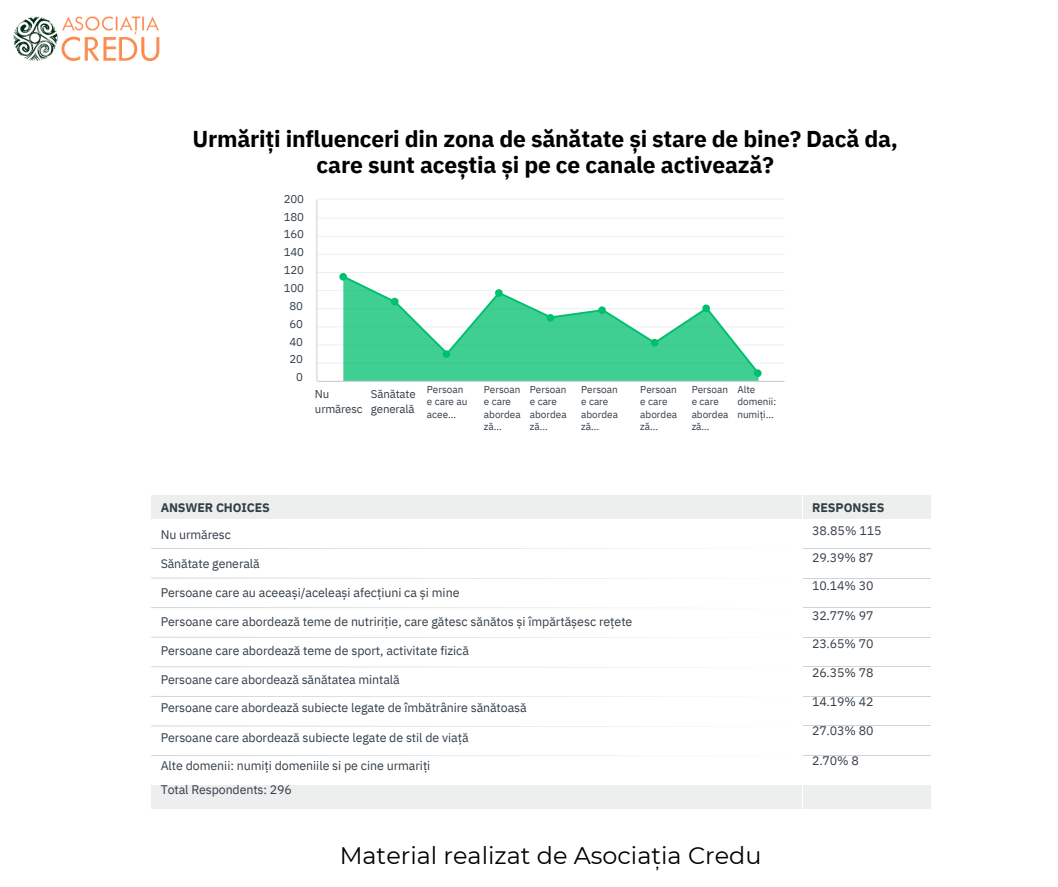
<style>
.page{position:relative;width:1058px;height:887px;background:#fff}
.page>*{position:absolute;margin:0;border:0;box-sizing:border-box;transform-origin:0 0}
.t1{font:23.85px "Montserrat";color:#000}
.t2{font:700 22.95px/25.8px "IBM Plex Sans";letter-spacing:-.01em;color:#000;text-align:center}
.t3{font:12.45px/24.2px "IBM Plex Sans";letter-spacing:-.005em;color:#333e48}
.t4{font:700 12.45px/27.3px "IBM Plex Sans";letter-spacing:-.01em;color:#333e48}
.t5{font:11.4px/17.9px "IBM Plex Sans";letter-spacing:-.015em;color:#333e48}
.t6{font:9.9px/12.5px "IBM Plex Sans";color:#333e48}
.s1{font-weight:400}
</style>
<div class="page">
<img style="left:13px;top:16px;width:147px;height:45px">
<div style="left:151px;top:495px;width:650px;height:24px;background:#edeeee"></div>
<div style="left:801px;top:495px;width:129px;height:24px;background:#edeeee"></div>
<div style="left:801px;top:784px;width:129px;height:24px;background:#edeeee"></div>
<hr style="left:801px;top:755px;width:129px;height:1px;background:#d0d2d3">
<svg style="left:151px;top:755px;width:651px;height:53px"></svg>
<hr style="left:801px;top:725px;width:1px;height:31px;background:#fff">
<hr style="left:801px;top:725px;width:129px;height:1px;background:#d0d2d3">
<svg style="left:151px;top:725px;width:190px;height:1px"></svg>
<hr style="left:801px;top:696px;width:1px;height:30px;background:#fff">
<hr style="left:801px;top:696px;width:129px;height:1px;background:#d0d2d3">
<svg style="left:151px;top:696px;width:651px;height:1px"></svg>
<hr style="left:801px;top:666px;width:129px;height:1px;background:#d0d2d3">
<svg style="left:151px;top:666px;width:325px;height:1px"></svg>
<hr style="left:801px;top:636px;width:1px;height:31px;background:#fff">
<hr style="left:801px;top:636px;width:129px;height:1px;background:#d0d2d3">
<svg style="left:151px;top:636px;width:49px;height:1px"></svg>
<hr style="left:801px;top:607px;width:1px;height:30px;background:#fff">
<hr style="left:801px;top:607px;width:129px;height:1px;background:#d0d2d3">
<svg style="left:151px;top:607px;width:449px;height:1px"></svg>
<hr style="left:801px;top:577px;width:1px;height:31px;background:#fff">
<hr style="left:801px;top:577px;width:129px;height:1px;background:#d0d2d3">
<svg style="left:151px;top:577px;width:175px;height:1px"></svg>
<hr style="left:801px;top:548px;width:1px;height:30px;background:#fff">
<hr style="left:801px;top:548px;width:129px;height:1px;background:#d0d2d3">
<svg style="left:151px;top:548px;width:507px;height:1px"></svg>
<hr style="left:801px;top:519px;width:1px;height:30px;background:#fff">
<hr style="left:317px;top:363px;width:467px;height:1px;background:#edeeee">
<hr style="left:317px;top:344px;width:467px;height:1px;background:#edeeee">
<hr style="left:317px;top:326px;width:467px;height:1px;background:#edeeee">
<hr style="left:317px;top:308px;width:467px;height:1px;background:#edeeee">
<hr style="left:317px;top:290px;width:467px;height:1px;background:#edeeee">
<hr style="left:317px;top:272px;width:467px;height:1px;background:#edeeee">
<hr style="left:317px;top:254px;width:467px;height:1px;background:#edeeee">
<hr style="left:317px;top:236px;width:467px;height:1px;background:#edeeee">
<hr style="left:317px;top:217px;width:467px;height:1px;background:#edeeee">
<hr style="left:317px;top:198px;width:467px;height:1px;background:#edeeee">
<hr style="left:317px;top:381px;width:467px;height:1px;background:#ccc">
<hr style="left:316px;top:199px;width:1px;height:182px;background:#ccc">
<svg style="left:343px;top:376px;width:415px;height:5px;background:#45cf95"></svg>
<svg style="left:341px;top:277px;width:415px;height:99px"></svg>
<svg style="left:339px;top:273px;width:8px;height:7px"></svg>
<svg style="left:391px;top:298px;width:7px;height:7px"></svg>
<svg style="left:442px;top:350px;width:8px;height:8px"></svg>
<svg style="left:495px;top:289px;width:7px;height:8px"></svg>
<svg style="left:546px;top:314px;width:8px;height:7px"></svg>
<svg style="left:598px;top:306px;width:8px;height:8px"></svg>
<svg style="left:650px;top:339px;width:8px;height:7px"></svg>
<svg style="left:702px;top:304px;width:8px;height:8px"></svg>
<svg style="left:754px;top:369px;width:7px;height:8px"></svg>
<h4 class="t2" style="left:192px;top:126px;width:707px">Urmăriți influenceri din zona de sănătate și stare de bine? Dacă da, care sunt aceștia și pe ce canale activează?</h4>
<h4 class="t5" style="left:284px;top:189px;width:22px;text-align:right">200<br>180<br>160<br>140<br>120<br>100<br>80<br>60<br>40<br>20<br>0</h4>
<h4 class="t5" style="left:315px;top:386px;width:49px;line-height:14.7px">Nu urmăresc</h4>
<p class="t5" style="left:371px;top:386px;width:46px;line-height:14.7px">Sănătate generală</p>
<p class="t6" style="left:427px;top:383px;width:42px">Persoan e care au acee...</p>
<p class="t6" style="left:484px;top:383px;width:38px">Persoan e care abordea ză...</p>
<p class="t6" style="left:530px;top:383px;width:38px">Persoan e care abordea ză...</p>
<p class="t6" style="left:581px;top:383px;width:38px">Persoan e care abordea ză...</p>
<p class="t6" style="left:640px;top:383px;width:38px">Persoan e care abordea ză...</p>
<p class="t6" style="left:691px;top:383px;width:38px">Persoan e care abordea ză...</p>
<h4 class="t6" style="left:737px;top:383px;width:40px">Alte domenii: numiți...</h4>
<p class="t4" style="left:161px;top:493px;width:111px">ANSWER CHOICES<br><span class="s1">Nu urmăresc</span></p>
<p class="t3" style="left:161px;top:551px;width:101px">Sănătate generală</p>
<p class="t3" style="left:161px;top:580px;width:300px">Persoane care au aceeași/aceleași afecțiuni ca și mine</p>
<p class="t3" style="left:161px;top:609px;width:473px">Persoane care abordează teme de nutririție, care gătesc sănătos și împărtășesc rețete</p>
<p class="t3" style="left:161px;top:637px;width:310px">Persoane care abordează teme de sport, activitate fizică</p>
<p class="t3" style="left:161px;top:667px;width:241px">Persoane care abordează sănătatea mintală</p>
<p class="t3" style="left:161px;top:695px;width:367px">Persoane care abordează subiecte legate de îmbătrânire sănătoasă</p>
<p class="t3" style="left:161px;top:724px;width:309px">Persoane care abordează subiecte legate de stil de viață</p>
<p class="t3" style="left:161px;top:753px;width:271px">Alte domenii: numiți domeniile si pe cine urmariți<br>Total Respondents: 296</p>
<h3 class="t1" style="left:340px;top:841px;width:423px">Material realizat de Asociația Credu</h3>
<h1 class="t4" style="left:812px;top:495px;width:74px;line-height:23.1px">RESPONSES<br><span class="s1">38.85% 115</span></h1>
<h1 class="t3" style="left:812px;top:545px;width:63px">29.39% 87</h1>
<h1 class="t3" style="left:812px;top:573px;width:63px">10.14% 30</h1>
<h1 class="t3" style="left:812px;top:603px;width:63px">32.77% 97</h1>
<h1 class="t3" style="left:812px;top:631px;width:63px">23.65% 70</h1>
<h1 class="t3" style="left:812px;top:660px;width:63px">26.35% 78</h1>
<h1 class="t3" style="left:812px;top:689px;width:63px">14.19% 42</h1>
<h1 class="t3" style="left:812px;top:718px;width:63px">27.03% 80</h1>
<h1 class="t3" style="left:812px;top:747px;width:48px">2.70% 8</h1>
</div>
